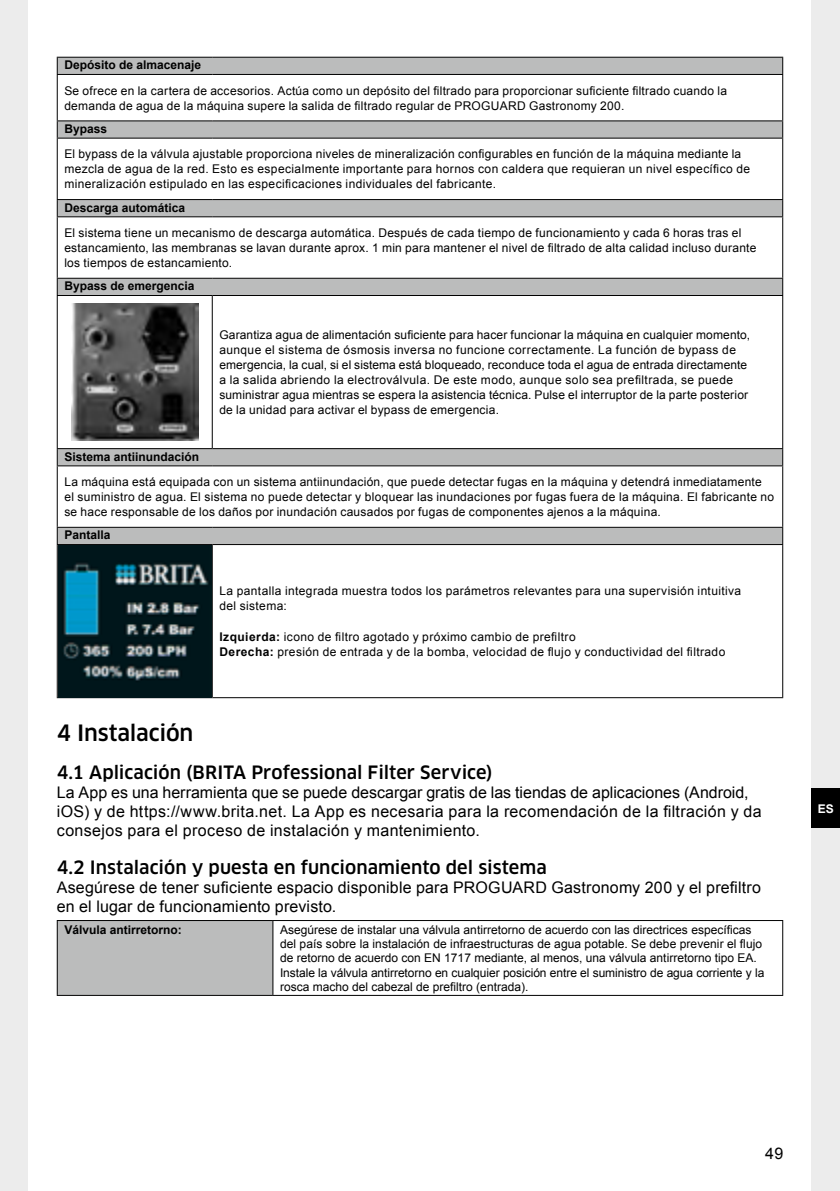
<style>
.page{position:relative;width:840px;height:1191px;background:#fff}
.page>*{position:absolute;margin:0;border:0;box-sizing:border-box;transform-origin:0 0}
.US1_-_Headline{font:500 22px "Clan Pro";letter-spacing:-.01em;color:#000}
.US2_-_Subheadline{font:500 18px "Clan Pro";letter-spacing:.005em;color:#000}
.US2_nach_US1{font:500 18px "Clan Pro";letter-spacing:.005em;color:#000}
.GS{font:16px/19px "Arial";letter-spacing:.015em;color:#000}
.Tabelle_mager{font:12px/15px "Arial";letter-spacing:.02em;color:#000}
.Tabelle_mager-2{font:12px/14.4px "Arial";color:#000}
.t1{font:700 12px "Arial";color:#000}
.t2{font:700 12px "Arial";color:#fff}
.s1{font-weight:700}
</style>
<div class="page">
<div style="left:0;top:0;width:28px;height:1191px;background:#ececec"></div>
<div style="left:811px;top:0;width:28px;height:1191px;background:#ececec"></div>
<div style="left:811px;top:788px;width:28px;height:40px;background:#000"></div>
<div style="left:58px;top:58px;width:723px;height:16px;background:#bbbcbc"></div>
<svg style="left:58px;top:121px;width:723px;height:576px"></svg>
<hr style="left:57px;top:57px;width:155px;height:1px;background:#000">
<svg style="left:57px;top:58px;width:1px;height:16px"></svg>
<hr style="left:212px;top:57px;width:208px;height:1px;background:#000">
<hr style="left:420px;top:57px;width:362px;height:1px;background:#000">
<svg style="left:781px;top:58px;width:1px;height:16px"></svg>
<hr style="left:57px;top:74px;width:155px;height:1px;background:#000">
<hr style="left:57px;top:75px;width:1px;height:45px;background:#000">
<hr style="left:212px;top:74px;width:208px;height:1px;background:#000">
<hr style="left:420px;top:74px;width:362px;height:1px;background:#000">
<hr style="left:781px;top:75px;width:1px;height:45px;background:#000">
<hr style="left:57px;top:120px;width:155px;height:1px;background:#000">
<svg style="left:57px;top:121px;width:1px;height:17px"></svg>
<hr style="left:212px;top:120px;width:208px;height:1px;background:#000">
<hr style="left:420px;top:120px;width:362px;height:1px;background:#000">
<svg style="left:781px;top:121px;width:1px;height:17px"></svg>
<hr style="left:57px;top:138px;width:155px;height:1px;background:#000">
<hr style="left:57px;top:139px;width:1px;height:60px;background:#000">
<hr style="left:212px;top:138px;width:208px;height:1px;background:#000">
<hr style="left:420px;top:138px;width:362px;height:1px;background:#000">
<hr style="left:781px;top:139px;width:1px;height:60px;background:#000">
<hr style="left:57px;top:199px;width:155px;height:1px;background:#000">
<svg style="left:57px;top:200px;width:1px;height:16px"></svg>
<hr style="left:212px;top:199px;width:208px;height:1px;background:#000">
<hr style="left:420px;top:199px;width:362px;height:1px;background:#000">
<svg style="left:781px;top:200px;width:1px;height:16px"></svg>
<hr style="left:57px;top:216px;width:155px;height:1px;background:#000">
<hr style="left:57px;top:217px;width:1px;height:61px;background:#000">
<hr style="left:212px;top:216px;width:208px;height:1px;background:#000">
<hr style="left:420px;top:216px;width:362px;height:1px;background:#000">
<hr style="left:781px;top:217px;width:1px;height:61px;background:#000">
<hr style="left:57px;top:278px;width:155px;height:1px;background:#000">
<svg style="left:57px;top:279px;width:1px;height:16px"></svg>
<hr style="left:212px;top:278px;width:208px;height:1px;background:#000">
<hr style="left:420px;top:278px;width:362px;height:1px;background:#000">
<svg style="left:781px;top:279px;width:1px;height:16px"></svg>
<hr style="left:57px;top:295px;width:155px;height:1px;background:#000">
<hr style="left:57px;top:296px;width:1px;height:152px;background:#000">
<hr style="left:212px;top:295px;width:208px;height:1px;background:#000">
<hr style="left:212px;top:296px;width:1px;height:152px;background:#000">
<hr style="left:420px;top:295px;width:362px;height:1px;background:#000">
<hr style="left:781px;top:296px;width:1px;height:152px;background:#000">
<hr style="left:57px;top:448px;width:155px;height:1px;background:#000">
<svg style="left:57px;top:449px;width:1px;height:16px"></svg>
<hr style="left:212px;top:448px;width:208px;height:1px;background:#000">
<hr style="left:420px;top:448px;width:362px;height:1px;background:#000">
<svg style="left:781px;top:449px;width:1px;height:16px"></svg>
<hr style="left:57px;top:465px;width:155px;height:1px;background:#000">
<hr style="left:57px;top:466px;width:1px;height:61px;background:#000">
<hr style="left:212px;top:465px;width:208px;height:1px;background:#000">
<hr style="left:420px;top:465px;width:362px;height:1px;background:#000">
<hr style="left:781px;top:466px;width:1px;height:61px;background:#000">
<hr style="left:57px;top:527px;width:155px;height:1px;background:#000">
<svg style="left:57px;top:528px;width:1px;height:16px"></svg>
<hr style="left:212px;top:527px;width:208px;height:1px;background:#000">
<hr style="left:420px;top:527px;width:362px;height:1px;background:#000">
<svg style="left:781px;top:528px;width:1px;height:16px"></svg>
<hr style="left:57px;top:544px;width:155px;height:1px;background:#000">
<hr style="left:57px;top:545px;width:1px;height:152px;background:#000">
<hr style="left:212px;top:544px;width:208px;height:1px;background:#000">
<hr style="left:212px;top:545px;width:1px;height:152px;background:#000">
<hr style="left:420px;top:544px;width:362px;height:1px;background:#000">
<hr style="left:781px;top:545px;width:1px;height:152px;background:#000">
<hr style="left:57px;top:697px;width:155px;height:1px;background:#000">
<hr style="left:212px;top:697px;width:208px;height:1px;background:#000">
<hr style="left:420px;top:697px;width:362px;height:1px;background:#000">
<img style="left:71px;top:303px;width:127px;height:138px">
<img style="left:58px;top:545px;width:153px;height:152px">
<div style="left:57px;top:920px;width:216px;height:75px;background:#bbbcbc"></div>
<hr style="left:57px;top:920px;width:216px;height:1px;background:#000">
<hr style="left:57px;top:921px;width:1px;height:74px;background:#000">
<hr style="left:273px;top:920px;width:509px;height:1px;background:#000">
<hr style="left:272px;top:921px;width:1px;height:74px;background:#000">
<hr style="left:781px;top:921px;width:1px;height:74px;background:#000">
<hr style="left:57px;top:995px;width:216px;height:1px;background:#000">
<hr style="left:273px;top:995px;width:509px;height:1px;background:#000">
<p class="t1" style="left:64px;top:57px;width:138px">Depósito de almacenaje</p>
<p class="Tabelle_mager" style="left:64px;top:83px;width:663px">Se ofrece en la cartera de accesorios. Actúa como un depósito del filtrado para proporcionar suficiente filtrado cuando la demanda de agua de la máquina supere la salida de filtrado regular de PROGUARD Gastronomy 200.</p>
<p class="t1" style="left:64px;top:121px;width:44px">Bypass</p>
<p class="Tabelle_mager" style="left:64px;top:147px;width:687px">El bypass de la válvula ajustable proporciona niveles de mineralización configurables en función de la máquina mediante la mezcla de agua de la red. Esto es especialmente importante para hornos con caldera que requieran un nivel específico de mineralización estipulado en las especificaciones individuales del fabricante.</p>
<p class="t1" style="left:64px;top:199px;width:122px">Descarga automática</p>
<p class="Tabelle_mager" style="left:64px;top:225px;width:693px">El sistema tiene un mecanismo de descarga automática. Después de cada tiempo de funcionamiento y cada 6 horas tras el estancamiento, las membranas se lavan durante aprox. 1 min para mantener el nivel de filtrado de alta calidad incluso durante los tiempos de estancamiento.</p>
<p class="t1" style="left:64px;top:278px;width:132px">Bypass de emergencia</p>
<p class="Tabelle_mager" style="left:219px;top:327px;width:532px">Garantiza agua de alimentación suficiente para hacer funcionar la máquina en cualquier momento, aunque el sistema de ósmosis inversa no funcione correctamente. La función de bypass de emergencia, la cual, si el sistema está bloqueado, reconduce toda el agua de entrada directamente a la salida abriendo la electroválvula. De este modo, aunque solo sea prefiltrada, se puede suministrar agua mientras se espera la asistencia técnica. Pulse el interruptor de la parte posterior de la unidad para activar el bypass de emergencia.</p>
<p class="t1" style="left:64px;top:448px;width:136px">Sistema antiinundación</p>
<p class="Tabelle_mager" style="left:64px;top:474px;width:711px">La máquina está equipada con un sistema antiinundación, que puede detectar fugas en la máquina y detendrá inmediatamente el suministro de agua. El sistema no puede detectar y bloquear las inundaciones por fugas fuera de la máquina. El fabricante no se hace responsable de los daños por inundación causados por fugas de componentes ajenos a la máquina.</p>
<p class="t1" style="left:64px;top:527px;width:48px">Pantalla</p>
<p class="Tabelle_mager" style="left:219px;top:584px;width:523px">La pantalla integrada muestra todos los parámetros relevantes para una supervisión intuitiva del sistema:</p>
<p class="Tabelle_mager" style="left:219px;top:629px;width:357px"><span class="s1">Izquierda:</span> icono de filtro agotado y próximo cambio de prefiltro</p>
<p class="Tabelle_mager" style="left:219px;top:644px;width:507px"><span class="s1">Derecha:</span> presión de entrada y de la bomba, velocidad de flujo y conductividad del filtrado</p>
<p class="US1_-_Headline" style="left:57px;top:720px;width:138px">4 Instalación</p>
<p class="US2_nach_US1" style="left:57px;top:762px;width:437px">4.1 Aplicación (BRITA Professional Filter Service)</p>
<p class="GS" style="left:57px;top:783px;width:706px">La App es una herramienta que se puede descargar gratis de las tiendas de aplicaciones (Android, iOS) y de https://www.brita.net. La App es necesaria para la recomendación de la filtración y da consejos para el proceso de instalación y mantenimiento.</p>
<p class="US2_-_Subheadline" style="left:57px;top:857px;width:491px">4.2 Instalación y puesta en funcionamiento del sistema</p>
<p class="GS" style="left:57px;top:878px;width:705px">Asegúrese de tener suficiente espacio disponible para PROGUARD Gastronomy 200 y el prefiltro en el lugar de funcionamiento previsto.</p>
<p class="t1" style="left:64px;top:921px;width:119px">Válvula antirretorno:</p>
<p class="Tabelle_mager-2" style="left:280px;top:922px;width:485px">Asegúrese de instalar una válvula antirretorno de acuerdo con las directrices específicas del país sobre la instalación de infraestructuras de agua potable. Se debe prevenir el flujo de retorno de acuerdo con EN 1717 mediante, al menos, una válvula antirretorno tipo EA.<br>Instale la válvula antirretorno en cualquier posición entre el suministro de agua corriente y la rosca macho del cabezal de prefiltro (entrada).</p>
<p class="t2" style="left:817px;top:800px;width:18px">ES</p>
<h3 class="GS" style="left:764px;top:1144px;width:20px">49</h3>
</div>
